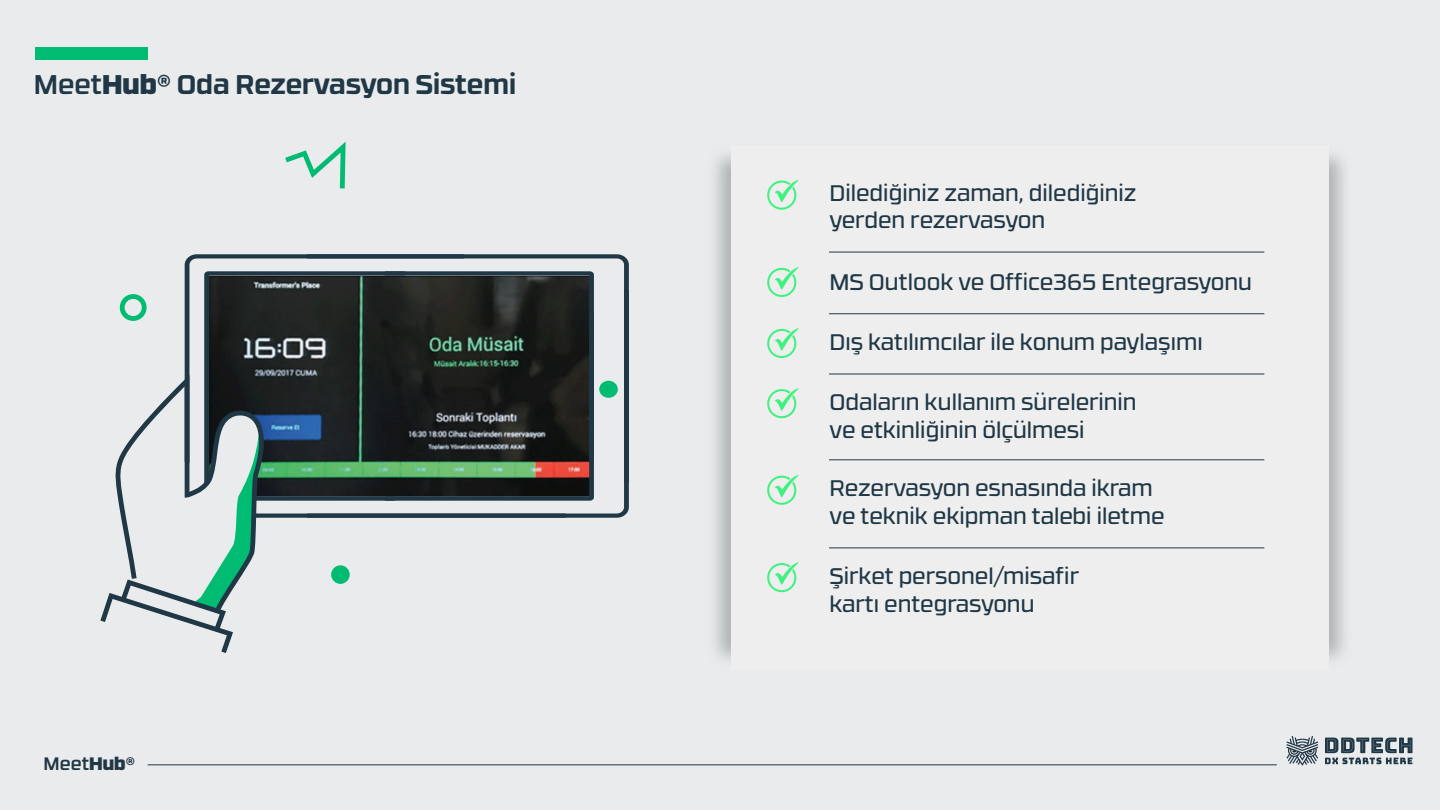
<style>
.page{position:relative;width:1440px;height:810px;background:#e9ebec}
.page>*{position:absolute;margin:0;border:0;box-sizing:border-box;transform-origin:0 0}
.t1{font:700 27px "RB No 3.1";color:#203746}
.t2{font:22.5px/27.8px "RB No 3.1";color:#203746}
.t3{font:500 18px "RB No 3.1";color:#203746}
.s1{font-weight:500}
.s2{font-weight:900}
</style>
<div class="page">
<svg style="left:1325px;top:738px;width:87px;height:26px"></svg>
<svg style="left:1286px;top:736px;width:32px;height:30px"></svg>
<hr style="left:148px;top:764px;width:1129px;height:1px;background:#203746">
<div style="left:36px;top:47px;width:112px;height:12px;background:#00bb72"></div>
<div style="left:731px;top:145px;width:597px;height:525px;background:#edeeed"></div>
<hr style="left:829px;top:252px;width:435px;height:1px;background:#203746">
<hr style="left:829px;top:314px;width:435px;height:1px;background:#203746">
<hr style="left:829px;top:374px;width:435px;height:1px;background:#203746">
<hr style="left:829px;top:460px;width:435px;height:1px;background:#203746">
<hr style="left:829px;top:548px;width:435px;height:1px;background:#203746">
<svg style="left:767px;top:180px;width:32px;height:30px"></svg>
<svg style="left:767px;top:267px;width:32px;height:30px"></svg>
<svg style="left:767px;top:328px;width:32px;height:30px"></svg>
<svg style="left:767px;top:388px;width:32px;height:30px"></svg>
<svg style="left:767px;top:475px;width:32px;height:30px"></svg>
<svg style="left:767px;top:562px;width:32px;height:30px"></svg>
<svg style="left:285px;top:142px;width:61px;height:46px"></svg>
<svg style="left:185px;top:254px;width:122px;height:17px"></svg>
<svg style="left:307px;top:254px;width:322px;height:36px"></svg>
<svg style="left:594px;top:290px;width:35px;height:228px"></svg>
<div style="left:599px;top:381px;width:19px;height:17px;background:#00bb72;border-radius:50%"></div>
<svg style="left:100px;top:271px;width:494px;height:382px"></svg>
<p class="t1" style="left:34px;top:62px;width:484px"><span class="s1">Meet</span><span class="s2">Hub®</span> Oda Rezervasyon Sistemi</p>
<p class="t3" style="left:44px;top:749px;width:93px">Meet<span class="s2">Hub®</span></p>
<p class="t2" style="left:829px;top:177px;width:309px">Dilediğiniz zaman, dilediğiniz yerden rezervasyon</p>
<p class="t2" style="left:829px;top:267px;width:424px">MS Outlook ve Office365 Entegrasyonu</p>
<p class="t2" style="left:829px;top:327px;width:375px">Dış katılımcılar ile konum paylaşımı</p>
<p class="t2" style="left:829px;top:387px;width:309px">Odaların kullanım sürelerinin ve etkinliğinin ölçülmesi</p>
<p class="t2" style="left:829px;top:473px;width:337px">Rezervasyon esnasında ikram ve teknik ekipman talebi iletme</p>
<p class="t2" style="left:829px;top:561px;width:251px">Şirket personel/misafir kartı entegrasyonu</p>
</div>
